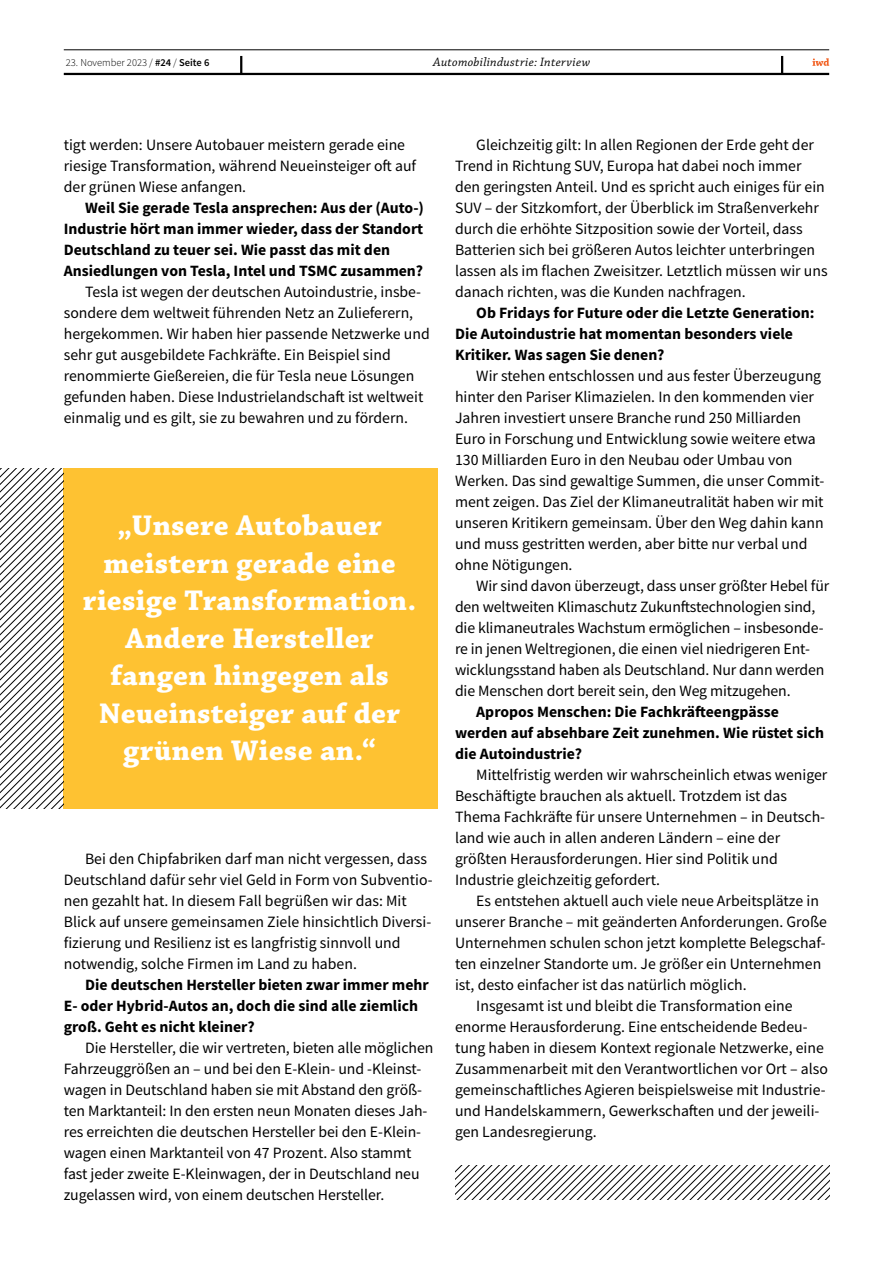
<style>
.page{position:relative;width:893px;height:1263px;background:#fff}
.page>*{position:absolute;margin:0;border:0;box-sizing:border-box;transform-origin:0 0}
.t1{font:700 30px/37.5px "Chaparral Pro";letter-spacing:.01em;color:#fff;text-align:center}
.t2{font:15.75px/21px "Source Sans Pro";color:#000}
.t3{font:700 15.75px/21px "Source Sans Pro";color:#000}
.t4{font:italic 12.75px "Chaparral Pro";letter-spacing:.025em;color:#000}
.t5{font:300 10.5px "Source Sans Pro";color:#000}
.s1{font-weight:600}
</style>
<div class="page">
<hr style="left:64px;top:50px;width:765px;height:1px;background:#000">
<hr style="left:64px;top:73px;width:765px;height:2px;background:#000">
<svg style="left:240px;top:56px;width:2px;height:17px"></svg>
<svg style="left:781px;top:56px;width:2px;height:17px"></svg>
<svg style="left:812px;top:58px;width:17px;height:8px"></svg>
<div style="left:64px;top:469px;width:374px;height:340px;background:#fec232"></div>
<svg style="left:0;top:468px;width:64px;height:340px"></svg>
<svg style="left:455px;top:1165px;width:374px;height:35px"></svg>
<p class="t5" style="left:66px;top:56px;width:145px">23. November 2023 / <span class="s1">#24</span> / <span class="s1">Seite 6</span></p>
<p class="t4" style="left:433px;top:55px;width:159px">Automobilindustrie: Interview</p>
<p class="t2" style="left:64px;top:134px;width:354px">tigt werden: Unsere Autobauer meistern gerade eine riesige Transformation, während Neueinsteiger oft auf der grünen Wiese anfangen.</p>
<p class="t3" style="left:64px;top:197px;width:362px;text-indent:21px">Weil Sie gerade Tesla ansprechen: Aus der (Auto-)<br>Industrie hört man immer wieder, dass der Standort Deutschland zu teuer sei. Wie passt das mit den Ansiedlungen von Tesla, Intel und TSMC zusammen?</p>
<p class="t2" style="left:64px;top:281px;width:367px;text-indent:21px">Tesla ist wegen der deutschen Autoindustrie, insbe&shy;sondere dem weltweit führenden Netz an Zulieferern, hergekommen. Wir haben hier passende Netzwerke und sehr gut ausgebildete Fachkräfte. Ein Beispiel sind renommierte Gießereien, die für Tesla neue Lösungen gefunden haben. Diese Industrielandschaft ist weltweit einmalig und es gilt, sie zu bewahren und zu fördern.</p>
<h1 class="t1" style="left:83px;top:508px;width:335px">„Unsere Autobauer meistern gerade eine riesige Transformation.<br>Andere Hersteller fangen hingegen als<br>Neueinsteiger auf der grünen Wiese an.“</h1>
<p class="t2" style="left:64px;top:848px;width:370px;text-indent:21px">Bei den Chipfabriken darf man nicht vergessen, dass Deutschland dafür sehr viel Geld in Form von Subventio&shy;nen gezahlt hat. In diesem Fall begrüßen wir das: Mit Blick auf unsere gemeinsamen Ziele hinsichtlich Diversi&shy;fizierung und Resilienz ist es langfristig sinnvoll und notwendig, solche Firmen im Land zu haben.</p>
<p class="t3" style="left:64px;top:974px;width:366px;text-indent:21px">Die deutschen Hersteller bieten zwar immer mehr<br>E- oder Hybrid-Autos an, doch die sind alle ziemlich groß. Geht es nicht kleiner?</p>
<p class="t2" style="left:64px;top:1037px;width:371px;text-indent:21px">Die Hersteller, die wir vertreten, bieten alle möglichen Fahrzeuggrößen an – und bei den E-Klein- und -Kleinst&shy;wagen in Deutschland haben sie mit Abstand den größ&shy;ten Marktanteil: In den ersten neun Monaten dieses Jah&shy;res erreichten die deutschen Hersteller bei den E-Klein&shy;wagen einen Marktanteil von 47 Prozent. Also stammt fast jeder zweite E-Kleinwagen, der in Deutschland neu zugelassen wird, von einem deutschen Hersteller.</p>
<p class="t2" style="left:455px;top:134px;width:374px;text-indent:21px">Gleichzeitig gilt: In allen Regionen der Erde geht der Trend in Richtung SUV, Europa hat dabei noch immer den geringsten Anteil. Und es spricht auch einiges für ein SUV – der Sitzkomfort, der Überblick im Straßenverkehr durch die erhöhte Sitzposition sowie der Vorteil, dass Batterien sich bei größeren Autos leichter unterbringen lassen als im flachen Zweisitzer. Letztlich müssen wir uns danach richten, was die Kunden nachfragen.</p>
<p class="t3" style="left:455px;top:302px;width:361px;text-indent:21px">Ob Fridays for Future oder die Letzte Generation:<br>Die Autoindustrie hat momentan besonders viele<br>Kritiker. Was sagen Sie denen?</p>
<p class="t2" style="left:455px;top:365px;width:371px;text-indent:21px">Wir stehen entschlossen und aus fester Überzeugung hinter den Pariser Klimazielen. In den kommenden vier Jahren investiert unsere Branche rund 250 Milliarden Euro in Forschung und Entwicklung sowie weitere etwa 130 Milliarden Euro in den Neubau oder Umbau von Werken. Das sind gewaltige Summen, die unser Commit&shy;ment zeigen. Das Ziel der Klimaneutralität haben wir mit unseren Kritikern gemeinsam. Über den Weg dahin kann und muss gestritten werden, aber bitte nur verbal und ohne Nötigungen.</p>
<p class="t2" style="left:455px;top:575px;width:376px;text-indent:21px">Wir sind davon überzeugt, dass unser größter Hebel für den weltweiten Klimaschutz Zukunftstechnologien sind, die klimaneutrales Wachstum ermöglichen – insbesonde&shy;re in jenen Weltregionen, die einen viel niedrigeren Ent&shy;wicklungsstand haben als Deutschland. Nur dann werden die Menschen dort bereit sein, den Weg mitzugehen.</p>
<p class="t3" style="left:455px;top:701px;width:371px;text-indent:21px">Apropos Menschen: Die Fachkräfteengpässe werden auf absehbare Zeit zunehmen. Wie rüstet sich die Autoindustrie?</p>
<p class="t2" style="left:455px;top:764px;width:374px;text-indent:21px">Mittelfristig werden wir wahrscheinlich etwas weniger Beschäftigte brauchen als aktuell. Trotzdem ist das Thema Fachkräfte für unsere Unternehmen – in Deutsch&shy;land wie auch in allen anderen Ländern – eine der größten Herausforderungen. Hier sind Politik und Industrie gleichzeitig gefordert.</p>
<p class="t2" style="left:476px;top:890px;width:344px">Es entstehen aktuell auch viele neue Arbeitsplätze in</p>
<p class="t2" style="left:455px;top:911px;width:373px">unserer Branche – mit geänderten Anforderungen. Große</p>
<p class="t2" style="left:455px;top:932px;width:372px">Unternehmen schulen schon jetzt komplette Belegschaf-</p>
<p class="t2" style="left:455px;top:953px;width:368px">ten einzelner Standorte um. Je größer ein Unternehmen</p>
<p class="t2" style="left:455px;top:974px;width:293px">ist, desto einfacher ist das natürlich möglich.</p>
<p class="t2" style="left:476px;top:995px;width:318px">Insgesamt ist und bleibt die Transformation eine</p>
<p class="t2" style="left:455px;top:1016px;width:354px">enorme Herausforderung. Eine entscheidende Bedeu-</p>
<p class="t2" style="left:455px;top:1037px;width:370px">tung haben in diesem Kontext regionale Netzwerke, eine</p>
<p class="t2" style="left:455px;top:1058px;width:374px">Zusammenarbeit mit den Verantwortlichen vor Ort – also</p>
<p class="t2" style="left:455px;top:1079px;width:372px">gemeinschaftliches Agieren beispielsweise mit Industrie-</p>
<p class="t2" style="left:455px;top:1100px;width:366px">und Handelskammern, Gewerkschaften und der jeweili-</p>
<p class="t2" style="left:455px;top:1121px;width:143px">gen Landesregierung.</p>
</div>
